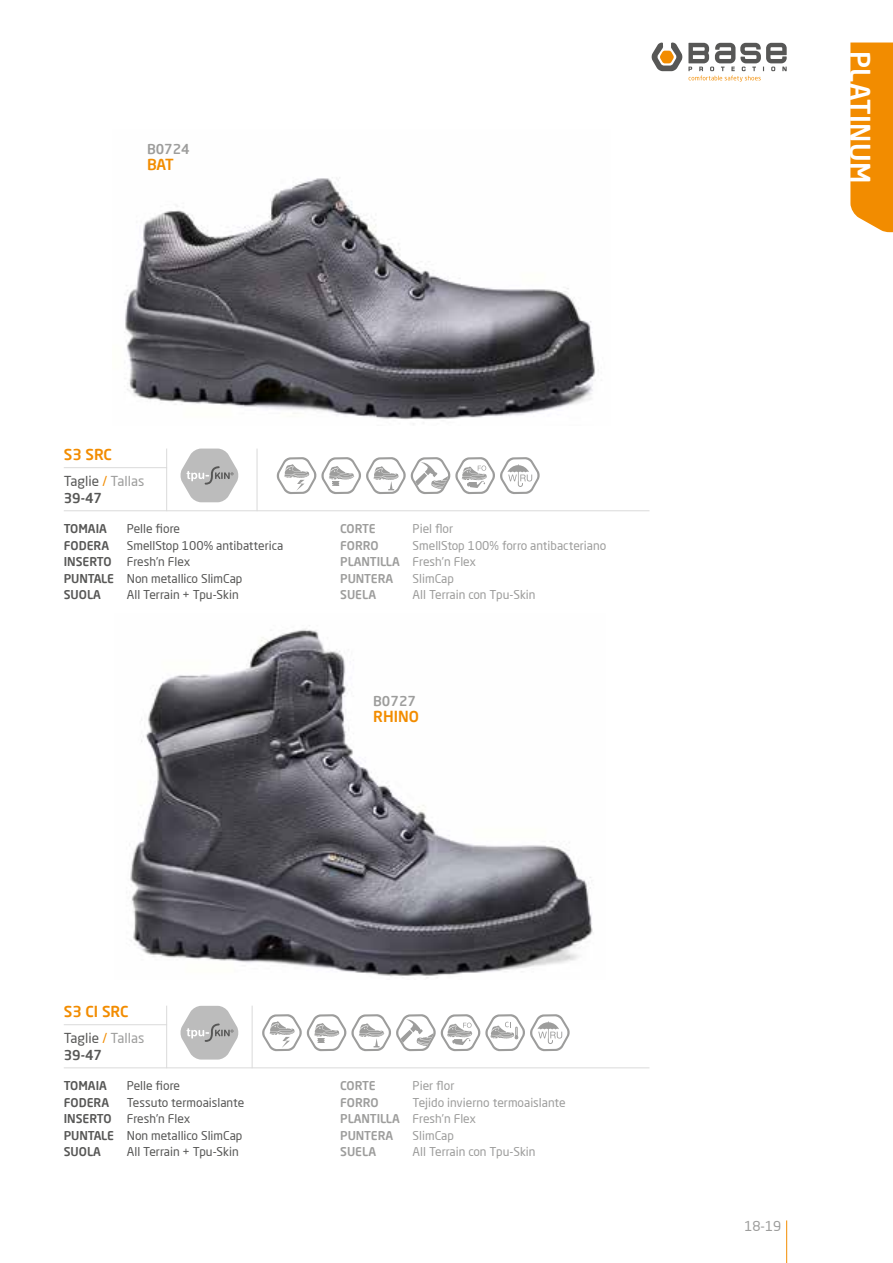
<style>
.page{position:relative;width:893px;height:1263px;background:#fff}
.page>*{position:absolute;margin:0;border:0;box-sizing:border-box;transform-origin:0 0}
.t1{font:500 27px "Neo Sans Pro";letter-spacing:.02em;color:#fff}
.t2{font:500 15px "Neo Sans Pro";color:#f28c00}
.t3{font:13.5px/16.5px "Neo Sans Pro";color:#575756}
.t4{font:500 13.5px "Neo Sans Pro";color:#9d9d9c}
.t5{font:13.5px "Neo Sans Pro";color:#9d9d9c}
.t6{font:12px/16.5px "Neo Sans Pro";color:#575756}
.t7{font:12px/16.5px "Neo Sans Pro";color:#9d9d9c}
.t8{font:500 12px/16.5px "Neo Sans Pro";color:#575756}
.t9{font:500 12px/16.5px "Neo Sans Pro";color:#9d9d9c}
.s1{color:#f28c00}
.s2{color:#9d9d9c}
.s3{font-weight:500}
</style>
<div class="page">
<hr style="left:786px;top:1220px;width:1px;height:43px;background:#f28c00">
<div style="left:850px;top:43px;width:43px;height:189px;background:#f28c00"></div>
<svg style="left:651px;top:42px;width:136px;height:40px"></svg>
<svg style="left:180px;top:1006px;width:59px;height:53px"></svg>
<svg style="left:180px;top:448px;width:59px;height:54px"></svg>
<img style="left:130px;top:625px;width:463px;height:353px">
<hr style="left:166px;top:1006px;width:1px;height:62px;background:#dadada">
<hr style="left:252px;top:1006px;width:1px;height:62px;background:#dadada">
<hr style="left:64px;top:1067px;width:585px;height:1px;background:#dadada">
<hr style="left:64px;top:1024px;width:103px;height:1px;background:#dadada">
<svg style="left:262px;top:1014px;width:308px;height:37px"></svg>
<img style="left:124px;top:177px;width:472px;height:243px">
<hr style="left:166px;top:448px;width:1px;height:63px;background:#dadada">
<hr style="left:257px;top:448px;width:1px;height:63px;background:#dadada">
<hr style="left:64px;top:510px;width:585px;height:1px;background:#dadada">
<hr style="left:64px;top:467px;width:103px;height:1px;background:#dadada">
<svg style="left:276px;top:457px;width:264px;height:37px"></svg>
<p class="t4" style="left:147px;top:140px;width:44px">B0724</p>
<p class="t2" style="left:147px;top:155px;width:28px">BAT</p>
<p class="t2" style="left:64px;top:445px;width:50px">S3 SRC</p>
<p class="t3" style="left:64px;top:472px;width:82px">Taglie <span class="s1">/</span> <span class="s2">Tallas<br></span><span class="s3">39-47</span></p>
<p class="t6" style="left:127px;top:520px;width:158px">Pelle fiore<br>SmellStop 100% antibatterica<br>Fresh’n Flex<br>Non metallico SlimCap<br>All Terrain + Tpu-Skin</p>
<p class="t7" style="left:413px;top:520px;width:195px">Piel flor<br>SmellStop 100% forro antibacteriano<br>Fresh’n Flex<br>SlimCap<br>All Terrain con Tpu-Skin</p>
<p class="t8" style="left:64px;top:520px;width:52px">TOMAIA<br>FODERA<br>INSERTO<br>PUNTALE<br>SUOLA</p>
<p class="t9" style="left:340px;top:520px;width:61px">CORTE<br>FORRO<br>PLANTILLA<br>PUNTERA<br>SUELA</p>
<p class="t2" style="left:64px;top:1002px;width:66px">S3 CI SRC</p>
<p class="t3" style="left:64px;top:1029px;width:82px">Taglie <span class="s1">/</span> <span class="s2">Tallas<br></span><span class="s3">39-47</span></p>
<p class="t4" style="left:373px;top:692px;width:44px">B0727</p>
<p class="t2" style="left:373px;top:707px;width:47px">RHINO</p>
<p class="t6" style="left:127px;top:1077px;width:119px">Pelle fiore<br>Tessuto termoaislante<br>Fresh’n Flex<br>Non metallico SlimCap<br>All Terrain + Tpu-Skin</p>
<p class="t7" style="left:413px;top:1077px;width:154px">Pier flor<br>Tejido invierno termoaislante<br>Fresh’n Flex<br>SlimCap<br>All Terrain con Tpu-Skin</p>
<p class="t8" style="left:64px;top:1077px;width:52px">TOMAIA<br>FODERA<br>INSERTO<br>PUNTALE<br>SUOLA</p>
<p class="t9" style="left:340px;top:1077px;width:61px">CORTE<br>FORRO<br>PLANTILLA<br>PUNTERA<br>SUELA</p>
<h1 class="t1" style="left:877px;top:51px;width:134px;rotate:90deg">PLATINUM</h1>
<p class="t5" style="left:745px;top:1217px;width:38px">18-19</p>
</div>
